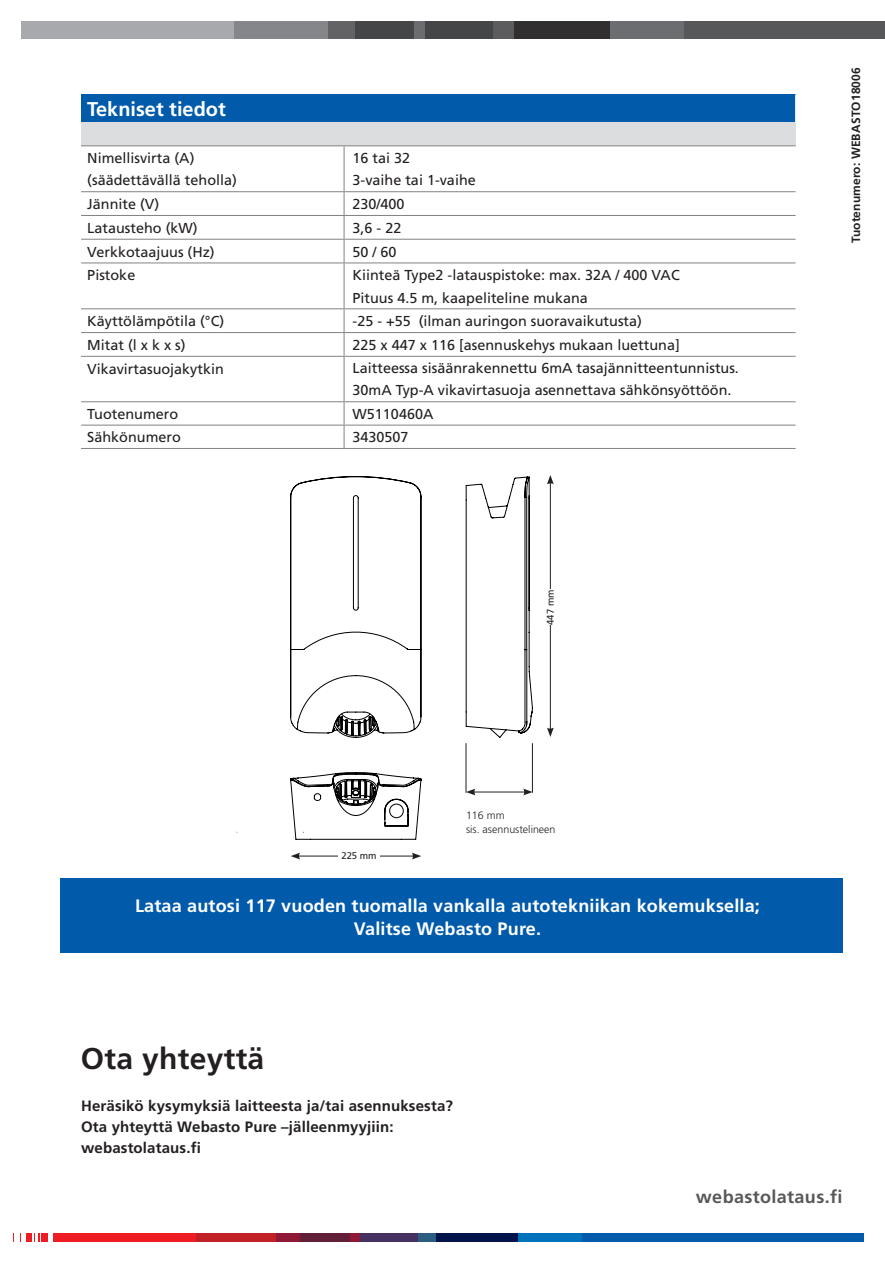
<style>
.page{position:relative;width:885px;height:1263px;background:#fff}
.page>*{position:absolute;margin:0;border:0;box-sizing:border-box;transform-origin:0 0}
.t1{font:700 30px "Frutiger";letter-spacing:.01em;color:#231f20}
.t2{font:700 19.95px "Frutiger";color:#fff}
.t3{font:700 18px/22.5px "Frutiger";letter-spacing:.01em;color:#fff;text-align:center}
.t4{font:700 18px "Frutiger";letter-spacing:.02em;color:#57585a}
.t5{font:700 15px/21px "Frutiger";letter-spacing:.01em;color:#231f20}
.t6{font:14.4px/22px "Frutiger";color:#231f20}
.t7{font:700 12px "Frutiger";letter-spacing:.01em;color:#231f20}
.t8{font:300 10.65px/14.5px "Frutiger";color:#231f20}
.t9{font:9.75px "Frutiger";color:#231f20}
</style>
<div class="page">
<div style="left:60px;top:878px;width:782px;height:74px;background:#015aaa"></div>
<div style="left:21px;top:21px;width:213px;height:17px;background:#a8a9ad"></div>
<div style="left:234px;top:21px;width:94px;height:17px;background:#848689"></div>
<div style="left:328px;top:21px;width:27px;height:17px;background:#636366"></div>
<div style="left:355px;top:21px;width:59px;height:17px;background:#454647"></div>
<div style="left:414px;top:21px;width:11px;height:17px;background:#6c6d70"></div>
<div style="left:425px;top:21px;width:68px;height:17px;background:#454647"></div>
<div style="left:493px;top:21px;width:21px;height:17px;background:#5c5c5f"></div>
<div style="left:514px;top:21px;width:95px;height:17px;background:#312f30"></div>
<div style="left:609px;top:21px;width:75px;height:17px;background:#6c6d70"></div>
<div style="left:684px;top:21px;width:200px;height:17px;background:#57585a"></div>
<div style="left:13px;top:1233px;width:183px;height:9px;background:#ee1d23"></div>
<div style="left:196px;top:1233px;width:80px;height:9px;background:#c12027"></div>
<div style="left:276px;top:1233px;width:24px;height:9px;background:#901938"></div>
<div style="left:300px;top:1233px;width:50px;height:9px;background:#611f38"></div>
<div style="left:350px;top:1233px;width:10px;height:9px;background:#901938"></div>
<div style="left:360px;top:1233px;width:58px;height:9px;background:#453162"></div>
<div style="left:418px;top:1233px;width:18px;height:9px;background:#2a5d80"></div>
<div style="left:436px;top:1233px;width:82px;height:9px;background:#00134a"></div>
<div style="left:518px;top:1233px;width:64px;height:9px;background:#0072bc"></div>
<div style="left:582px;top:1233px;width:281px;height:9px;background:#015aaa"></div>
<svg style="left:14px;top:1233px;width:11px;height:9px"></svg>
<svg style="left:32px;top:1233px;width:9px;height:9px"></svg>
<svg style="left:48px;top:1233px;width:4px;height:9px"></svg>
<div style="left:81px;top:94px;width:714px;height:29px;background:#015aaa"></div>
<div style="left:81px;top:123px;width:714px;height:23px;background:#dcdddf"></div>
<svg style="left:795px;top:95px;width:1px;height:28px"></svg>
<hr style="left:81px;top:145px;width:263px;height:1px;background:#808285">
<hr style="left:344px;top:145px;width:451px;height:1px;background:#808285">
<hr style="left:343px;top:146px;width:1px;height:45px;background:#808285">
<hr style="left:81px;top:191px;width:263px;height:1px;background:#808285">
<hr style="left:344px;top:191px;width:451px;height:1px;background:#808285">
<hr style="left:81px;top:215px;width:263px;height:1px;background:#808285">
<hr style="left:344px;top:215px;width:451px;height:1px;background:#808285">
<hr style="left:81px;top:239px;width:263px;height:1px;background:#808285">
<hr style="left:344px;top:239px;width:451px;height:1px;background:#808285">
<svg style="left:343px;top:192px;width:1px;height:70px"></svg>
<hr style="left:81px;top:262px;width:263px;height:1px;background:#808285">
<hr style="left:344px;top:262px;width:451px;height:1px;background:#808285">
<hr style="left:343px;top:263px;width:1px;height:45px;background:#808285">
<hr style="left:81px;top:308px;width:263px;height:1px;background:#808285">
<hr style="left:344px;top:308px;width:451px;height:1px;background:#808285">
<hr style="left:81px;top:332px;width:263px;height:1px;background:#808285">
<hr style="left:344px;top:332px;width:451px;height:1px;background:#808285">
<svg style="left:343px;top:309px;width:1px;height:47px"></svg>
<hr style="left:81px;top:356px;width:263px;height:1px;background:#808285">
<hr style="left:344px;top:356px;width:451px;height:1px;background:#808285">
<hr style="left:343px;top:357px;width:1px;height:44px;background:#808285">
<svg style="left:343px;top:402px;width:1px;height:46px"></svg>
<hr style="left:81px;top:401px;width:263px;height:1px;background:#808285">
<hr style="left:81px;top:425px;width:263px;height:1px;background:#808285">
<hr style="left:81px;top:448px;width:263px;height:1px;background:#808285">
<hr style="left:344px;top:401px;width:451px;height:1px;background:#808285">
<hr style="left:344px;top:425px;width:451px;height:1px;background:#808285">
<hr style="left:344px;top:448px;width:451px;height:1px;background:#808285">
<hr style="left:550px;top:482px;width:1px;height:248px;background:#231f20">
<svg style="left:547px;top:475px;width:6px;height:9px"></svg>
<svg style="left:547px;top:728px;width:6px;height:9px"></svg>
<div style="left:543px;top:589px;width:13px;height:36px;background:#fff"></div>
<hr style="left:473px;top:792px;width:52px;height:1px;background:#231f20">
<svg style="left:523px;top:789px;width:9px;height:6px"></svg>
<svg style="left:466px;top:789px;width:9px;height:6px"></svg>
<hr style="left:297px;top:856px;width:117px;height:1px;background:#231f20">
<svg style="left:412px;top:853px;width:9px;height:6px"></svg>
<svg style="left:291px;top:853px;width:9px;height:6px"></svg>
<div style="left:338px;top:850px;width:42px;height:9px;background:#fff"></div>
<hr style="left:465px;top:743px;width:1px;height:50px;background:#231f20">
<hr style="left:532px;top:743px;width:1px;height:50px;background:#231f20">
<svg style="left:290px;top:476px;width:131px;height:262px"></svg>
<svg style="left:465px;top:476px;width:67px;height:262px"></svg>
<svg style="left:290px;top:772px;width:131px;height:68px"></svg>
<h2 class="t2" style="left:87px;top:98px;width:140px">Tekniset tiedot</h2>
<p class="t6" style="left:87px;top:147px;width:151px">Nimellisvirta (A) (säädettävällä teholla)</p>
<p class="t6" style="left:352px;top:147px;width:125px">16 tai 32<br>3-vaihe tai 1-vaihe</p>
<p class="t6" style="left:87px;top:193px;width:73px">Jännite (V)</p>
<p class="t6" style="left:352px;top:193px;width:53px">230/400</p>
<p class="t6" style="left:87px;top:217px;width:112px">Latausteho (kW)</p>
<p class="t6" style="left:352px;top:217px;width:50px">3,6 - 22</p>
<p class="t6" style="left:87px;top:241px;width:129px">Verkkotaajuus (Hz)</p>
<p class="t6" style="left:352px;top:241px;width:45px">50 / 60</p>
<p class="t6" style="left:87px;top:264px;width:49px">Pistoke</p>
<p class="t6" style="left:352px;top:264px;width:329px">Kiinteä Type2 -latauspistoke: max. 32A / 400 VAC<br>Pituus 4.5 m, kaapeliteline mukana</p>
<p class="t6" style="left:87px;top:310px;width:138px">Käyttölämpötila (°C)</p>
<p class="t6" style="left:352px;top:310px;width:291px">-25 - +55 (ilman auringon suoravaikutusta)</p>
<p class="t6" style="left:87px;top:334px;width:100px">Mitat (l x k x s)</p>
<p class="t6" style="left:352px;top:334px;width:328px">225 x 447 x 116 [asennuskehys mukaan luettuna]</p>
<p class="t6" style="left:87px;top:358px;width:138px">Vikavirtasuojakytkin</p>
<p class="t6" style="left:352px;top:357px;width:388px">Laitteessa sisäänrakennettu 6mA tasajännitteentunnistus.<br>30mA Typ-A vikavirtasuoja asennettava sähkönsyöttöön.</p>
<p class="t6" style="left:87px;top:403px;width:92px">Tuotenumero</p>
<p class="t6" style="left:352px;top:403px;width:82px">W5110460A</p>
<p class="t6" style="left:87px;top:426px;width:95px">Sähkönumero</p>
<p class="t6" style="left:352px;top:426px;width:57px">3430507</p>
<p class="t9" style="left:545px;top:625px;width:37px;rotate:-90deg">447 mm</p>
<p class="t7" style="left:848px;top:243px;width:177px;rotate:-90deg">Tuotenumero: WEBASTO18006</p>
<p class="t9" style="left:341px;top:850px;width:37px">225 mm</p>
<p class="t8" style="left:466px;top:808px;width:91px">116 mm<br>sis. asennustelineen</p>
<p class="t3" style="left:135px;top:895px;width:626px">Lataa autosi 117 vuoden tuomalla vankalla autotekniikan kokemuksella;<br>Valitse Webasto Pure.</p>
<h1 class="t1" style="left:81px;top:1040px;width:185px">Ota yhteyttä</h1>
<p class="t5" style="left:81px;top:1095px;width:373px">Heräsikö kysymyksiä laitteesta ja/tai asennuksesta?<br>Ota yhteyttä Webasto Pure –jälleenmyyjiin: webastolataus.fi</p>
<p class="t4" style="left:695px;top:1186px;width:148px">webastolataus.fi</p>
</div>
